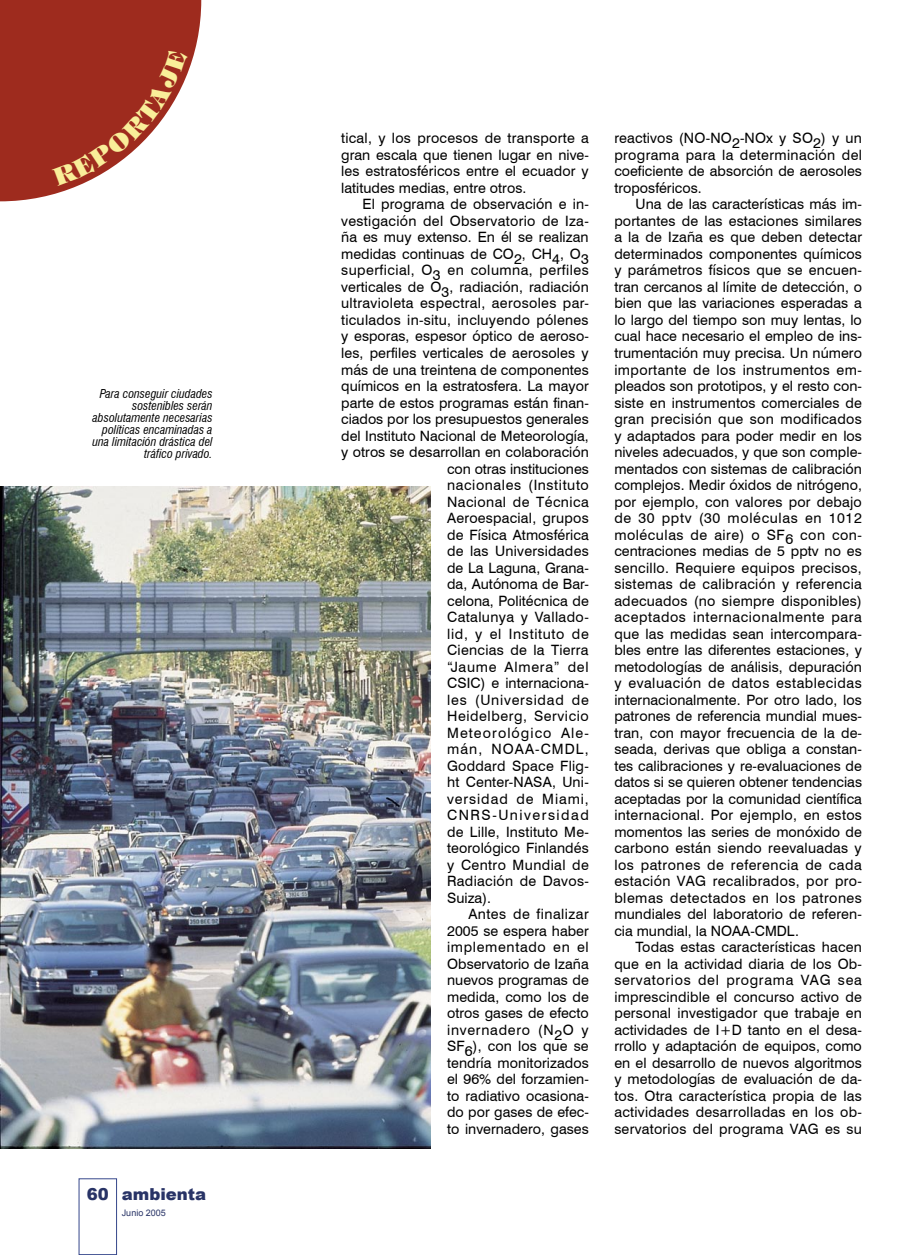
<style>
.page{position:relative;width:913px;height:1255px;background:#fff}
.page>*{position:absolute;margin:0;border:0;box-sizing:border-box;transform-origin:0 0}
.t1{font:900 16.5px "Arial";color:#283366}
.Texto_general-OK{font:14.25px/16.5px "Swiss 721 BT";letter-spacing:.01em;color:#000;text-align:justify}
.Texto_general-OK-2{font:14.25px "Swiss 721 BT";letter-spacing:.03em;color:#000}
.Texto_general-OK-3{font:14.25px "Swiss 721 BT";letter-spacing:.04em;color:#000}
.Texto_general-OK-4{font:14.25px "Swiss 721 BT";letter-spacing:.055em;color:#000}
.Texto_general-OK-5{font:14.25px "Swiss 721 BT";letter-spacing:.075em;color:#000}
.Texto_general-OK-6{font:14.25px "Swiss 721 BT";letter-spacing:.045em;color:#000}
.Texto_general-OK-7{font:14.25px "Swiss 721 BT";letter-spacing:.065em;color:#000}
.Texto_general-OK-8{font:14.25px "Swiss 721 BT";letter-spacing:.105em;color:#000}
.Pié_de_foto{font:italic condensed 12px/12px "Swiss 721 BT";color:#000;text-align:right}
.t2{font:9px "Arial";color:#283366}
</style>
<div class="page">
<div style="left:79px;top:1178px;width:38px;height:76px;border:1px solid #36478b"></div>
<img style="left:0;top:486px;width:430px;height:662px">
<svg style="left:0;top:0;width:201px;height:201px"></svg>
<p class="Pié_de_foto" style="left:93px;top:387px;width:122px">Para conseguir ciudades sostenibles serán absolutamente necesarias políticas encaminadas a una limitación drástica del tráfico privado.</p>
<p class="t1" style="left:87px;top:1181px;width:24px">60</p>
<p class="t1" style="left:122px;top:1181px;width:86px">ambienta</p>
<p class="t2" style="left:122px;top:1207px;width:46px">Junio 2005</p>
<p class="Texto_general-OK" style="left:341px;top:130px;width:249px">tical, y los procesos de transporte a gran escala que tienen lugar en nive&shy;les estratosféricos entre el ecuador y latitudes medias, entre otros.</p>
<p class="Texto_general-OK" style="left:362px;top:196px;width:228px">El programa de observación e in-</p>
<p class="Texto_general-OK" style="left:341px;top:212px;width:249px">vestigación del Observatorio de Iza-</p>
<p class="Texto_general-OK" style="left:341px;top:229px;width:249px">ña es muy extenso. En él se realizan</p>
<p class="Texto_general-OK" style="left:341px;top:245px;width:249px">medidas continuas de CO2, CH4, O3</p>
<p class="Texto_general-OK-2" style="left:341px;top:262px;width:249px">superficial, O3 en columna, perfiles</p>
<p class="Texto_general-OK" style="left:341px;top:278px;width:249px">verticales de O3, radiación, radiación</p>
<p class="Texto_general-OK" style="left:341px;top:295px;width:249px">ultravioleta espectral, aerosoles par-</p>
<p class="Texto_general-OK" style="left:341px;top:311px;width:249px">ticulados in-situ, incluyendo pólenes</p>
<p class="Texto_general-OK" style="left:341px;top:328px;width:249px">y esporas, espesor óptico de aeroso-</p>
<p class="Texto_general-OK" style="left:341px;top:344px;width:249px">les, perfiles verticales de aerosoles y</p>
<p class="Texto_general-OK" style="left:341px;top:361px;width:249px">más de una treintena de componentes</p>
<p class="Texto_general-OK" style="left:341px;top:377px;width:249px">químicos en la estratosfera. La mayor</p>
<p class="Texto_general-OK" style="left:341px;top:394px;width:249px">parte de estos programas están finan-</p>
<p class="Texto_general-OK" style="left:341px;top:410px;width:249px">ciados por los presupuestos generales</p>
<p class="Texto_general-OK" style="left:341px;top:427px;width:249px">del Instituto Nacional de Meteorología,</p>
<p class="Texto_general-OK" style="left:341px;top:443px;width:249px">y otros se desarrollan en colaboración</p>
<p class="Texto_general-OK" style="left:447px;top:460px;width:143px">con otras instituciones</p>
<p class="Texto_general-OK-3" style="left:447px;top:476px;width:143px">nacionales (Instituto</p>
<p class="Texto_general-OK-2" style="left:447px;top:493px;width:143px">Nacional de Técnica</p>
<p class="Texto_general-OK" style="left:447px;top:509px;width:143px">Aeroespacial, grupos</p>
<p class="Texto_general-OK" style="left:447px;top:526px;width:143px">de Física Atmosférica</p>
<p class="Texto_general-OK" style="left:447px;top:542px;width:143px">de las Universidades</p>
<p class="Texto_general-OK" style="left:447px;top:559px;width:143px">de La Laguna, Grana-</p>
<p class="Texto_general-OK" style="left:447px;top:575px;width:143px">da, Autónoma de Bar-</p>
<p class="Texto_general-OK" style="left:447px;top:592px;width:143px">celona, Politécnica de</p>
<p class="Texto_general-OK" style="left:447px;top:608px;width:143px">Catalunya y Vallado-</p>
<p class="Texto_general-OK-6" style="left:447px;top:625px;width:143px">lid, y el Instituto de</p>
<p class="Texto_general-OK" style="left:447px;top:641px;width:143px">Ciencias de la Tierra</p>
<p class="Texto_general-OK-4" style="left:447px;top:658px;width:143px">“Jaume Almera” del</p>
<p class="Texto_general-OK" style="left:447px;top:674px;width:143px">CSIC) e internaciona-</p>
<p class="Texto_general-OK-4" style="left:447px;top:691px;width:143px">les (Universidad de</p>
<p class="Texto_general-OK-3" style="left:447px;top:707px;width:143px">Heidelberg, Servicio</p>
<p class="Texto_general-OK-5" style="left:447px;top:724px;width:143px">Meteorológico Ale-</p>
<p class="Texto_general-OK-5" style="left:447px;top:740px;width:143px">mán, NOAA-CMDL,</p>
<p class="Texto_general-OK" style="left:447px;top:757px;width:143px">Goddard Space Flig-</p>
<p class="Texto_general-OK" style="left:447px;top:773px;width:143px">ht Center-NASA, Uni-</p>
<p class="Texto_general-OK-7" style="left:447px;top:790px;width:143px">versidad de Miami,</p>
<p class="Texto_general-OK-8" style="left:447px;top:806px;width:143px">CNRS-Universidad</p>
<p class="Texto_general-OK" style="left:447px;top:823px;width:143px">de Lille, Instituto Me-</p>
<p class="Texto_general-OK" style="left:447px;top:839px;width:143px">teorológico Finlandés</p>
<p class="Texto_general-OK" style="left:447px;top:856px;width:143px">y Centro Mundial de</p>
<p class="Texto_general-OK" style="left:447px;top:872px;width:143px">Radiación de Davos-</p>
<p class="Texto_general-OK" style="left:447px;top:889px;width:45px">Suiza).</p>
<p class="Texto_general-OK" style="left:447px;top:905px;width:143px;text-indent:21px">Antes de finalizar 2005 se espera haber implementado en el Observatorio de Izaña nuevos programas de medida, como los de otros gases de efecto invernadero (N2O y SF6), con los que se tendría monitorizados el 96% del forzamien&shy;to radiativo ocasiona&shy;do por gases de efec&shy;to invernadero, gases</p>
<p class="Texto_general-OK" style="left:614px;top:130px;width:249px">reactivos (NO-NO2-NOx y SO2) y un programa para la determinación del coeficiente de absorción de aerosoles troposféricos.</p>
<p class="Texto_general-OK" style="left:614px;top:196px;width:249px;text-indent:21px">Una de las características más im&shy;portantes de las estaciones similares a la de Izaña es que deben detectar determinados componentes químicos y parámetros físicos que se encuen&shy;tran cercanos al límite de detección, o bien que las variaciones esperadas a lo largo del tiempo son muy lentas, lo cual hace necesario el empleo de ins&shy;trumentación muy precisa. Un número importante de los instrumentos em&shy;pleados son prototipos, y el resto con&shy;siste en instrumentos comerciales de gran precisión que son modificados y adaptados para poder medir en los niveles adecuados, y que son comple&shy;mentados con sistemas de calibración complejos. Medir óxidos de nitrógeno, por ejemplo, con valores por debajo de 30 pptv (30 moléculas en 1012 moléculas de aire) o SF6 con con&shy;centraciones medias de 5 pptv no es sencillo. Requiere equipos precisos, sistemas de calibración y referencia adecuados (no siempre disponibles) aceptados internacionalmente para que las medidas sean intercompara&shy;bles entre las diferentes estaciones, y metodologías de análisis, depuración y evaluación de datos establecidas internacionalmente. Por otro lado, los patrones de referencia mundial mues&shy;tran, con mayor frecuencia de la de&shy;seada, derivas que obliga a constan&shy;tes calibraciones y re-evaluaciones de datos si se quieren obtener tendencias aceptadas por la comunidad científica internacional. Por ejemplo, en estos momentos las series de monóxido de carbono están siendo reevaluadas y los patrones de referencia de cada estación VAG recalibrados, por pro&shy;blemas detectados en los patrones mundiales del laboratorio de referen&shy;cia mundial, la NOAA-CMDL.</p>
<p class="Texto_general-OK" style="left:614px;top:938px;width:249px;text-indent:21px">Todas estas características hacen que en la actividad diaria de los Ob&shy;servatorios del programa VAG sea imprescindible el concurso activo de personal investigador que trabaje en actividades de I+D tanto en el desa&shy;rrollo y adaptación de equipos, como en el desarrollo de nuevos algoritmos y metodologías de evaluación de da&shy;tos. Otra característica propia de las actividades desarrolladas en los ob&shy;servatorios del programa VAG es su</p>
</div>
